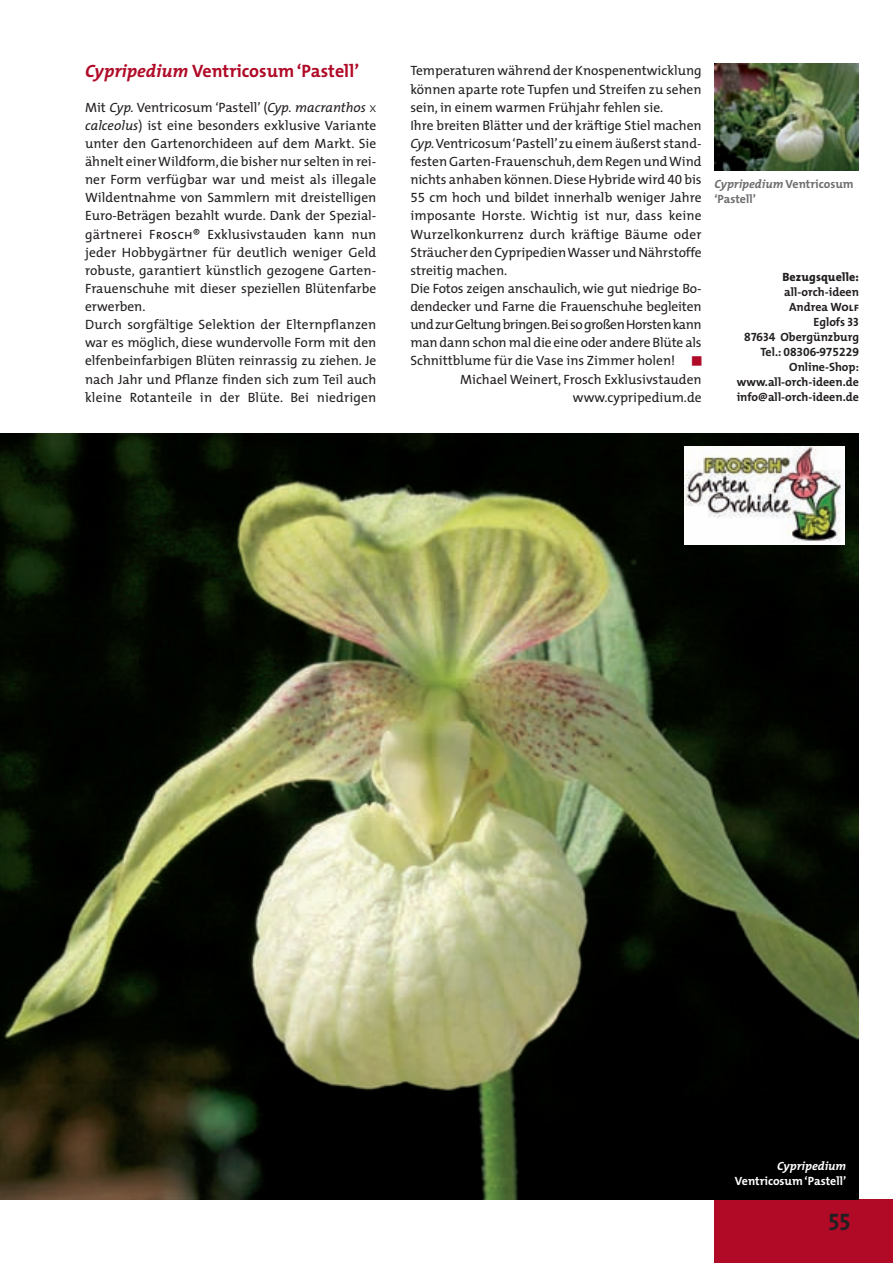
<style>
.page{position:relative;width:893px;height:1263px;background:#fff}
.page>*{position:absolute;margin:0;border:0;box-sizing:border-box;transform-origin:0 0}
.t1{font:24px "The Mix Bold Caps";color:#231f20}
.t2{font:700 18px "The Mix";color:#b00a27}
.t3{font:13.5px/18.1px "The Mix";color:#231f20}
.t4{font:700 12px/15px "The Mix";color:#231f20;text-align:right}
.t5{font:700 12px/15px "The Mix";color:#6c6d70}
.t6{font:700 12px "The Mix";color:#fff}
.t7{font:12px "The Mix Bold Expert";color:#231f20}
.t8{font:800 12px "The Mix";letter-spacing:.01em;color:#231f20}
.t9{font:italic 700 12px "The Mix";color:#fff}
.t10{font:10.5px "The Mix Expert";color:#b00a27}
.s1{font-style:italic}
.s2{font-weight:300}
.s3{font-family:"The Mix Caps"}
.s4{font-family:"The Mix Expert"}
.s5{font-family:"The Mix Bold Caps";font-weight:400}
.s6{font-family:"The Mix";font-weight:700}
</style>
<div class="page">
<div style="left:714px;top:1199px;width:179px;height:64px;background:#b00a27"></div>
<img style="left:0;top:434px;width:859px;height:765px">
<img style="left:685px;top:446px;width:159px;height:98px">
<img style="left:714px;top:64px;width:145px;height:106px">
<h2 class="t2" style="left:85px;top:65px;width:276px"><span class="s1">Cypripedium</span> Ventricosum ‘Pastell’</h2>
<p class="t3" style="left:85px;top:100px;width:293px">Mit <span class="s1">Cyp.</span> Ventricosum ‘Pastell’ (<span class="s1">Cyp. macranthos</span> <span class="s2">x </span><span class="s1">calceolus</span>) ist eine besonders exklusive Variante unter den Gartenorchideen auf dem Markt. Sie ähnelt einer Wildform,die bisher nur selten in rei&shy;ner Form verfügbar war und meist als illegale Wildentnahme von Sammlern mit dreistelligen Euro-Beträgen bezahlt wurde. Dank der Spezial&shy;gärtnerei <span class="s3">Frosch</span>® Exklusivstauden kann nun jeder Hobbygärtner für deutlich weniger Geld robuste, garantiert künstlich gezogene Garten-Frauenschuhe mit dieser speziellen Blütenfarbe erwerben.<br>Durch sorgfältige Selektion der Elternpflanzen war es möglich, diese wundervolle Form mit den elfenbeinfarbigen Blüten reinrassig zu ziehen. Je nach Jahr und Pflanze finden sich zum Teil auch kleine Rotanteile in der Blüte. Bei niedrigen</p>
<p class="t3" style="left:410px;top:63px;width:293px">Temperaturen während der Knospenentwicklung können aparte rote Tupfen und Streifen zu sehen sein, in einem warmen Frühjahr fehlen sie.<br>Ihre breiten Blätter und der kräftige Stiel machen <span class="s1">Cyp.</span>Ventricosum‘Pastell’zu einem äußerst stand&shy;festen Garten-Frauenschuh,dem Regen undWind nichts anhaben können. Diese Hybride wird <span class="s4">40</span> bis <span class="s4">55</span> cm hoch und bildet innerhalb weniger Jahre imposante Horste. Wichtig ist nur, dass keine Wurzelkonkurrenz durch kräftige Bäume oder Sträucher den CypripedienWasser und Nährstoffe streitig machen.<br>Die Fotos zeigen anschaulich, wie gut niedrige Bo&shy;dendecker und Farne die Frauenschuhe begleiten undzurGeltungbringen.BeisogroßenHorstenkann man dann schon mal die eine oder andere Blüte als Schnittblume für die Vase ins Zimmer holen!</p>
<p class="t10" style="left:692px;top:357px;width:11px">Ô</p>
<p class="t3" style="left:460px;top:372px;width:243px;text-align:right">Michael Weinert, Frosch Exklusivstauden www.cypripedium.de</p>
<p class="t5" style="left:714px;top:177px;width:141px"><span class="s1">Cypripedium</span> Ventricosum ‘Pastell’</p>
<p class="t8" style="left:782px;top:273px;width:78px">Bezugsquelle:</p>
<p class="t4" style="left:744px;top:286px;width:116px">all-orch-ideen<br>Andrea <span class="s5">Wolf<br></span>Eglofs <span class="s5">33<br>87634</span> Obergünzburg</p>
<p class="t7" style="left:760px;top:348px;width:100px"><span class="s6">Tel.:</span> 08306–975229</p>
<p class="t4" style="left:737px;top:361px;width:124px;text-align:justify;text-indent:53px">Online-Shop: www.all-orch-ideen.de info@all-orch-ideen.de</p>
<p class="t9" style="left:777px;top:1162px;width:70px">Cypripedium</p>
<p class="t6" style="left:735px;top:1177px;width:113px">Ventricosum ‘Pastell’</p>
<h1 class="t1" style="left:828px;top:1214px;width:24px">55</h1>
</div>
